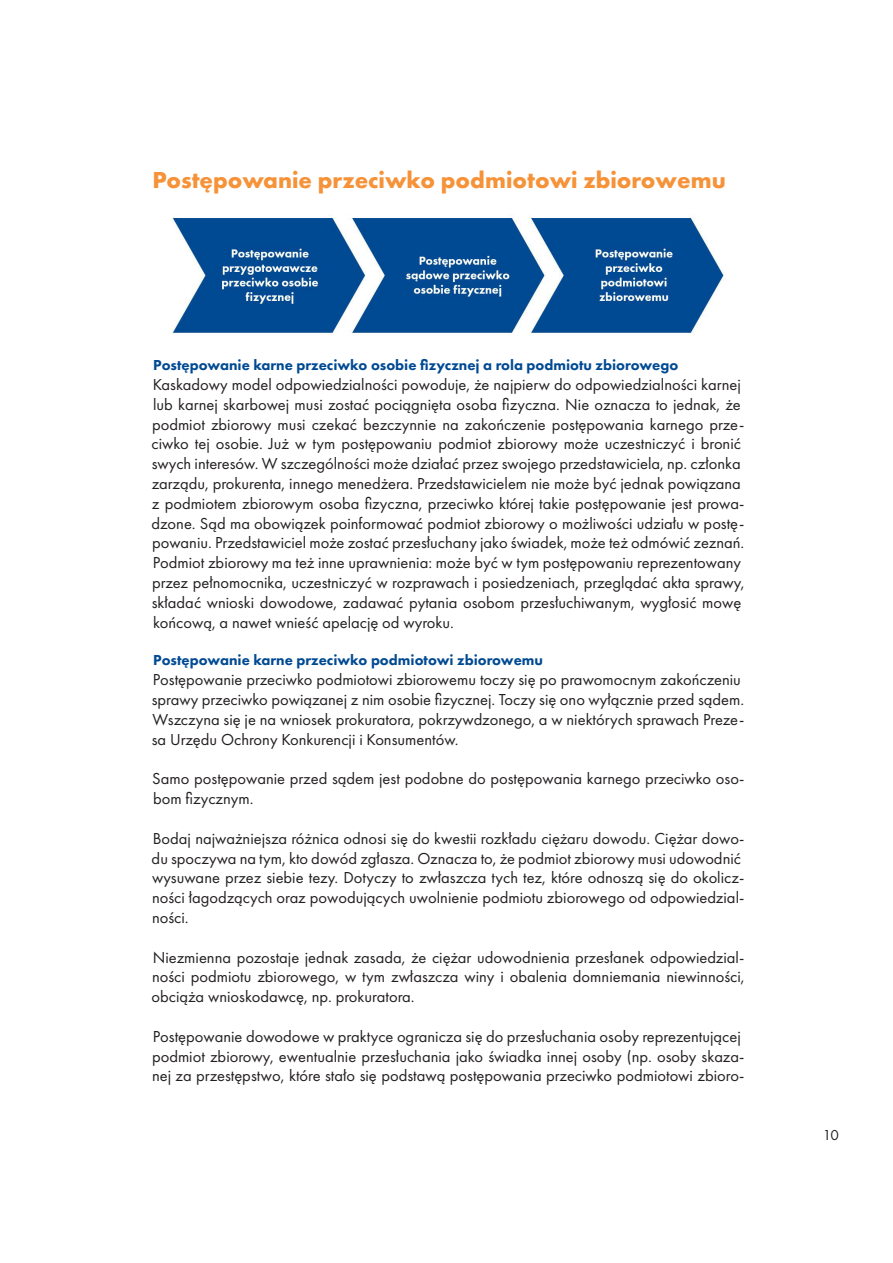
<style>
.page{position:relative;width:893px;height:1263px;background:#fff}
.page>*{position:absolute;margin:0;border:0;box-sizing:border-box;transform-origin:0 0}
.Nagłówek_1{font:700 24px "Futura PT";color:#f69238}
.Akapit{font:16.5px/19.8px "Futura PT";color:#231f20}
.Akapit-2{font:800 15px "Futura PT";color:#004a93}
.t1{font:15px "Futura PT";color:#231f20}
</style>
<div class="page">
<img style="left:172px;top:214px;width:552px;height:121px">
<p class="Nagłówek_1" style="left:153px;top:165px;width:575px">Postępowanie przeciwko podmiotowi zbiorowemu</p>
<p class="Akapit-2" style="left:153px;top:356px;width:527px">Postępowanie karne przeciwko osobie fizycznej a rola podmiotu zbiorowego</p>
<p class="Akapit" style="left:152px;top:375px;width:594px">Kaskadowy model odpowiedzialności powoduje, że najpierw do odpowiedzialności karnej lub karnej skarbowej musi zostać pociągnięta osoba fizyczna. Nie oznacza to jednak, że podmiot zbiorowy musi czekać bezczynnie na zakończenie postępowania karnego prze&shy;ciwko tej osobie. Już w tym postępowaniu podmiot zbiorowy może uczestniczyć i bronić swych interesów. W szczególności może działać przez swojego przedstawiciela, np. członka zarządu, prokurenta, innego menedżera. Przedstawicielem nie może być jednak powiązana z podmiotem zbiorowym osoba fizyczna, przeciwko której takie postępowanie jest prowa&shy;dzone. Sąd ma obowiązek poinformować podmiot zbiorowy o możliwości udziału w postę&shy;powaniu. Przedstawiciel może zostać przesłuchany jako świadek, może też odmówić zeznań.<br>Podmiot zbiorowy ma też inne uprawnienia: może być w tym postępowaniu reprezentowany przez pełnomocnika, uczestniczyć w rozprawach i posiedzeniach, przeglądać akta sprawy, składać wnioski dowodowe, zadawać pytania osobom przesłuchiwanym, wygłosić mowę końcową, a nawet wnieść apelację od wyroku.</p>
<p class="Akapit-2" style="left:153px;top:651px;width:391px">Postępowanie karne przeciwko podmiotowi zbiorowemu</p>
<p class="Akapit" style="left:152px;top:670px;width:594px">Postępowanie przeciwko podmiotowi zbiorowemu toczy się po prawomocnym zakończeniu sprawy przeciwko powiązanej z nim osobie fizycznej. Toczy się ono wyłącznie przed sądem.<br>Wszczyna się je na wniosek prokuratora, pokrzywdzonego, a w niektórych sprawach Preze&shy;sa Urzędu Ochrony Konkurencji i Konsumentów.</p>
<p class="Akapit" style="left:152px;top:769px;width:593px">Samo postępowanie przed sądem jest podobne do postępowania karnego przeciwko oso&shy;bom fizycznym.</p>
<p class="Akapit" style="left:152px;top:828px;width:594px">Bodaj najważniejsza różnica odnosi się do kwestii rozkładu ciężaru dowodu. Ciężar dowo&shy;du spoczywa na tym, kto dowód zgłasza. Oznacza to, że podmiot zbiorowy musi udowodnić wysuwane przez siebie tezy. Dotyczy to zwłaszcza tych tez, które odnoszą się do okolicz&shy;ności łagodzących oraz powodujących uwolnienie podmiotu zbiorowego od odpowiedzial&shy;ności.</p>
<p class="Akapit" style="left:152px;top:947px;width:594px;text-align:justify">Niezmienna pozostaje jednak zasada, że ciężar udowodnienia przesłanek odpowiedzial&shy;ności podmiotu zbiorowego, w tym zwłaszcza winy i obalenia domniemania niewinności, obciąża wnioskodawcę, np. prokuratora.</p>
<p class="Akapit" style="left:152px;top:1026px;width:594px">Postępowanie dowodowe w praktyce ogranicza się do przesłuchania osoby reprezentującej podmiot zbiorowy, ewentualnie przesłuchania jako świadka innej osoby (np. osoby skaza&shy;nej za przestępstwo, które stało się podstawą postępowania przeciwko podmiotowi zbioro-</p>
<p class="t1" style="left:823px;top:1126px;width:18px">10</p>
</div>
